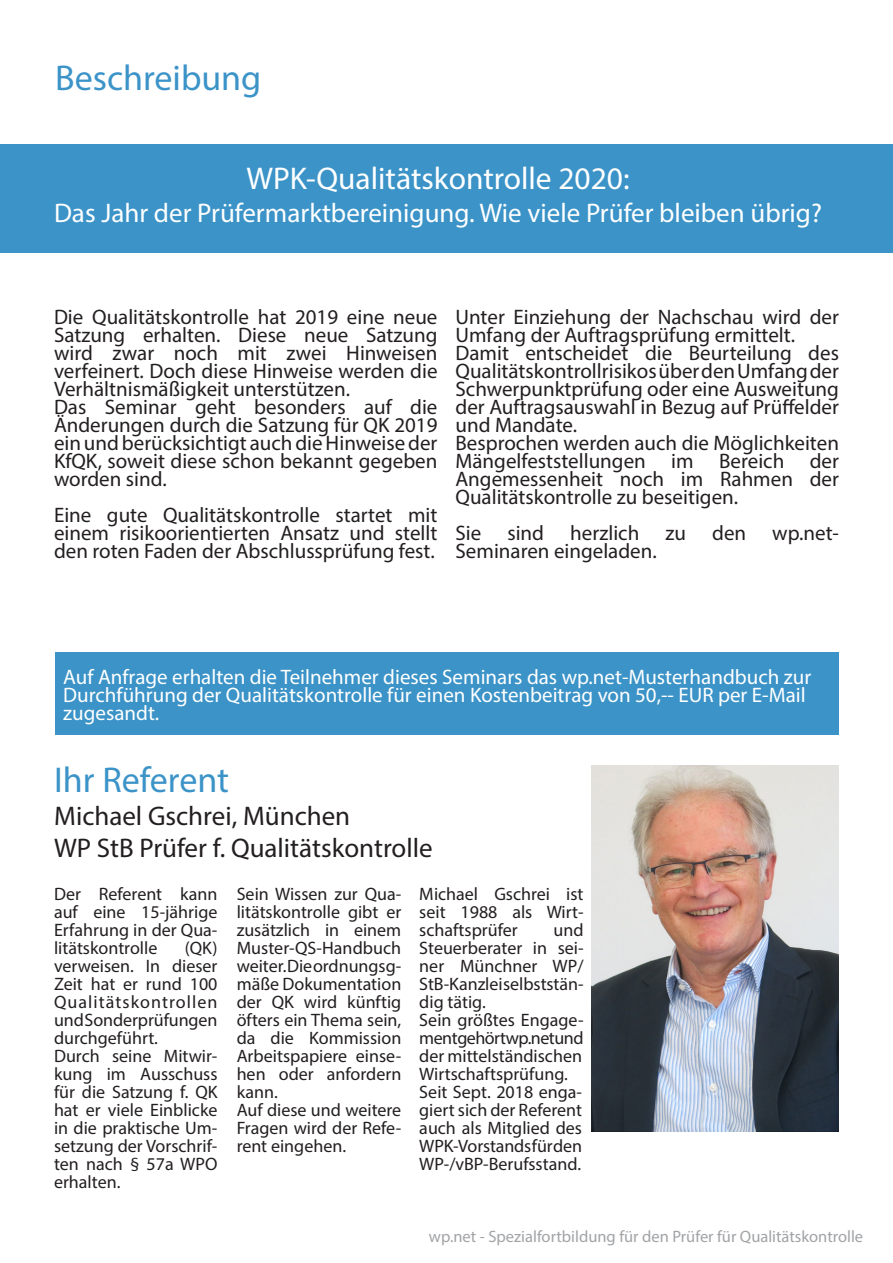
<style>
.page{position:relative;width:893px;height:1263px;background:#fff}
.page>*{position:absolute;margin:0;border:0;box-sizing:border-box;transform-origin:0 0}
.Überschrift_1b{font:36px "Myriad Pro";color:#3b93c8}
.Überschrift_1c{font:31.5px "Myriad Pro";color:#fff}
.Überschrift_1c-2{font:27px "Myriad Pro";color:#fff}
.Titel_2{font:27px "Myriad Pro";color:#231f20}
.Fließtext{font:21px/18px "Myriad Pro";color:#231f20;text-align:justify}
.Hervorhebung{font:21px/18px "Myriad Pro";color:#fff}
.Fließtext-2{font:18px/18px "Myriad Pro";color:#231f20;text-align:justify}
.t1{font:16.5px "Myriad Pro";color:#a1a3a6}
</style>
<div class="page">
<div style="left:0;top:145px;width:893px;height:108px;background:#3b93c8"></div>
<div style="left:55px;top:652px;width:783px;height:82px;background:#3b93c8"></div>
<img style="left:591px;top:765px;width:248px;height:366px">
<p class="Überschrift_1b" style="left:55px;top:56px;width:208px">Beschreibung</p>
<p class="Überschrift_1c" style="left:246px;top:159px;width:385px">WPK-Qualitätskontrolle 2020:</p>
<p class="Überschrift_1c-2" style="left:54px;top:196px;width:769px">Das Jahr der Prüfermarktbereinigung. Wie viele Prüfer bleiben übrig?</p>
<p class="Fließtext" style="left:54px;top:308px;width:385px">Die Qualitätskontrolle hat 2019 eine neue Satzung erhalten. Diese neue Satzung wird zwar noch mit zwei Hinweisen verfeinert. Doch diese Hinweise werden die Verhältnismäßigkeit unterstützen.</p>
<p class="Fließtext" style="left:54px;top:398px;width:385px">Das Seminar geht besonders auf die Änderungen durch die Satzung für QK 2019 ein und berücksichtigt auch die Hinweise der KfQK, soweit diese schon bekannt gegeben worden sind.</p>
<p class="Fließtext" style="left:54px;top:506px;width:385px">Eine gute Qualitätskontrolle startet mit einem risikoorientierten Ansatz und stellt den roten Faden der Abschlussprüfung fest.</p>
<p class="Fließtext" style="left:455px;top:308px;width:385px">Unter Einziehung der Nachschau wird der<br>Umfang der Auftragsprüfung ermittelt.</p>
<p class="Fließtext" style="left:455px;top:344px;width:385px">Damit entscheidet die Beurteilung des Qualitätskontrollrisikos über den Umfang der Schwerpunktprüfung oder eine Ausweitung der Auftragsauswahl in Bezug auf Prüffelder und Mandate.</p>
<p class="Fließtext" style="left:455px;top:434px;width:385px">Besprochen werden auch die Möglichkeiten Mängelfeststellungen im Bereich der Angemessenheit noch im Rahmen der Qualitätskontrolle zu beseitigen.</p>
<p class="Fließtext" style="left:455px;top:524px;width:385px">Sie sind herzlich zu den wp.net-<br>Seminaren eingeladen.</p>
<p class="Hervorhebung" style="left:63px;top:668px;width:750px">Auf Anfrage erhalten die Teilnehmer dieses Seminars das wp.net-Musterhandbuch zur<br>Durchführung der Qualitätskontrolle für einen Kostenbeitrag von 50,-- EUR per E-Mail zugesandt.</p>
<p class="Überschrift_1b" style="left:54px;top:758px;width:177px">Ihr Referent</p>
<p class="Titel_2" style="left:54px;top:799px;width:298px">Michael Gschrei, München</p>
<p class="Titel_2" style="left:54px;top:831px;width:380px">WP StB Prüfer f. Qualitätskontrolle</p>
<p class="Fließtext-2" style="left:54px;top:885px;width:165px">Der Referent kann auf eine 15-jährige Erfahrung in der Qua&shy;litätskontrolle</p>
<p class="Fließtext-2" style="left:54px;top:939px;width:165px;text-indent:131px">(QK) verweisen. In dieser Zeit hat er rund 100<br>Qualitätskontrollen und Sonderprüfungen durchgeführt.</p>
<p class="Fließtext-2" style="left:54px;top:1047px;width:165px">Durch seine Mitwir&shy;kung im Ausschuss für die Satzung f. QK hat er viele Einblicke in die praktische Um&shy;setzung der Vorschrif&shy;ten nach § 57a WPO erhalten.</p>
<p class="Fließtext-2" style="left:237px;top:885px;width:166px">Sein Wissen zur Qua&shy;litätskontrolle gibt er zusätzlich in einem Muster-QS-Handbuch weiter. Die ordnungsg&shy;mäße Dokumentation der QK wird künftig öfters ein Thema sein, da die Kommission Arbeitspapiere einse&shy;hen oder anfordern kann.</p>
<p class="Fließtext-2" style="left:237px;top:1101px;width:166px">Auf diese und weitere Fragen wird der Refe&shy;rent eingehen.</p>
<p class="Fließtext-2" style="left:419px;top:885px;width:166px">Michael Gschrei ist seit 1988 als Wirt&shy;schaftsprüfer</p>
<p class="Fließtext-2" style="left:419px;top:921px;width:166px;text-indent:134px">und Steuerberater in sei&shy;ner Münchner WP/ StB-Kanzlei selbststän&shy;dig tätig.</p>
<p class="Fließtext-2" style="left:419px;top:1011px;width:166px">Sein größtes Engage&shy;ment gehört wp.net und der mittelständischen Wirtschaftsprüfung.</p>
<p class="Fließtext-2" style="left:419px;top:1083px;width:164px">Seit Sept. 2018 enga&shy;giert sich der Referent auch als Mitglied des WPK-Vorstands für den WP-/vBP-Berufsstand.</p>
<p class="t1" style="left:429px;top:1226px;width:436px">wp.net - Spezialfortbildung für den Prüfer für Qualitätskontrolle</p>
</div>
